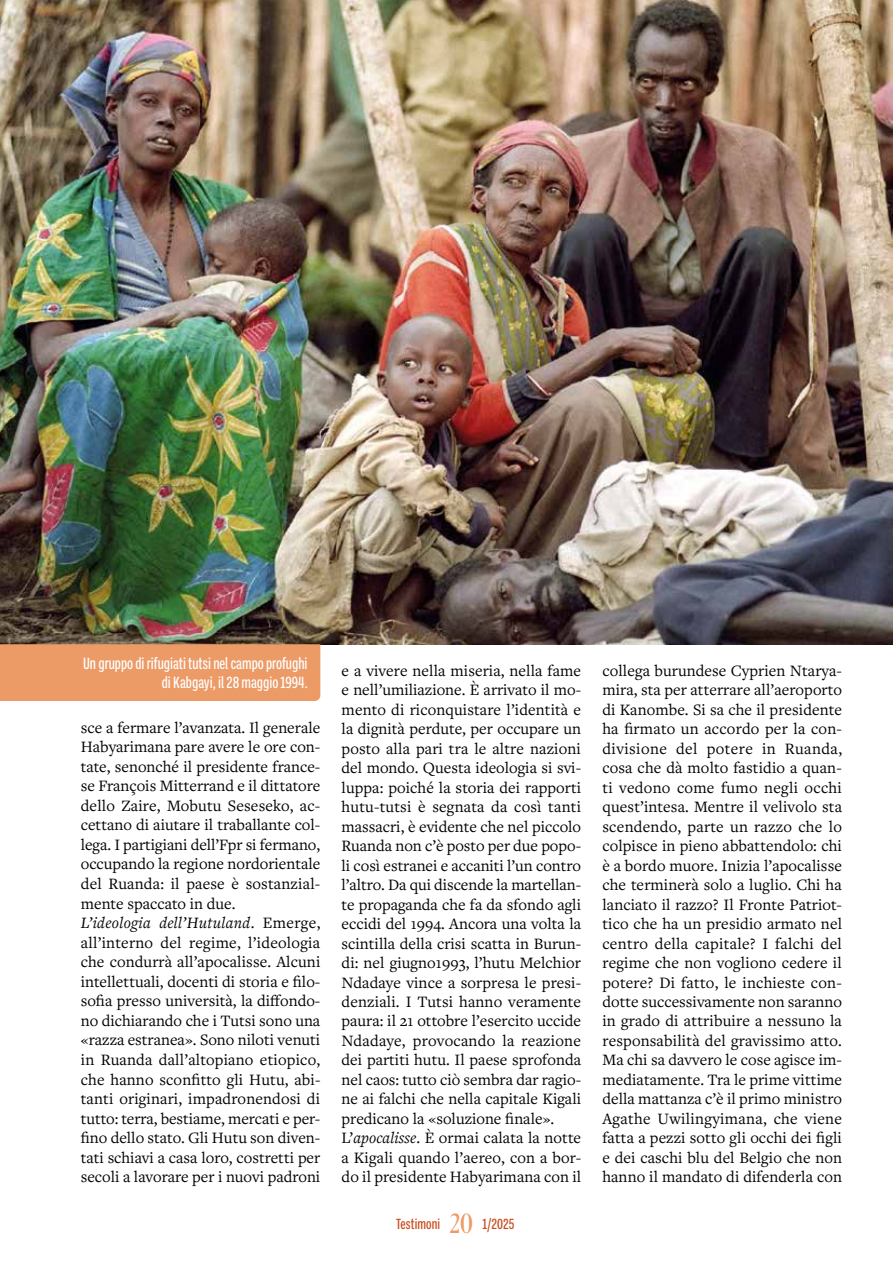
<style>
.page{position:relative;width:893px;height:1263px;background:#fff}
.page>*{position:absolute;margin:0;border:0;box-sizing:border-box;transform-origin:0 0}
.t1{font:16.5px/19.5px "Freight Text Pro";color:#000}
.t2{font:500 condensed 16.5px/19.5px "Ballinger X";color:#fff;text-align:right}
.t3{font:500 condensed 15px "Ballinger X";letter-spacing:.005em;color:#c9491b}
.s1{font-style:italic}
.s2{font-family:"Desire Pro";font-weight:400;font-stretch:normal;font-size:28.5px;color:#ec9a66}
</style>
<div class="page">
<img style="left:0;top:0;width:893px;height:644px">
<div style="left:0;top:644px;width:320px;height:57px;background:#ec9a66"></div>
<p class="t2" style="left:83px;top:653px;width:226px">Un gruppo di rifugiati tutsi nel campo profughi di Kabgayi, il 28 maggio 1994.</p>
<p class="t1" style="left:81px;top:717px;width:241px">sce a fermare l’avanzata. Il generale Habyarimana pare avere le ore con&shy;tate, senonché il presidente france&shy;se François Mitterrand e il dittatore dello Zaire, Mobutu Seseseko, ac&shy;cettano di aiutare il traballante col&shy;lega. I partigiani dell’Fpr si fermano, occupando la regione nordorientale del Ruanda: il paese è sostanzial&shy;mente spaccato in due.<br><span class="s1">L’ideologia dell’Hutuland</span>. Emerge, all’interno del regime, l’ideologia che condurrà all’apocalisse. Alcuni intellettuali, docenti di storia e filo&shy;sofia presso università, la diffondo&shy;no dichiarando che i Tutsi sono una «razza estranea». Sono niloti venuti in Ruanda dall’altopiano etiopico, che hanno sconfitto gli Hutu, abi&shy;tanti originari, impadronendosi di tutto: terra, bestiame, mercati e per&shy;fino dello stato. Gli Hutu son diven&shy;tati schiavi a casa loro, costretti per secoli a lavorare per i nuovi padroni</p>
<p class="t1" style="left:342px;top:660px;width:241px">e a vivere nella miseria, nella fame e nell’umiliazione. È arrivato il mo&shy;mento di riconquistare l’identità e la dignità perdute, per occupare un posto alla pari tra le altre nazioni del mondo. Questa ideologia si svi&shy;luppa: poiché la storia dei rapporti hutu-tutsi è segnata da così tanti massacri, è evidente che nel piccolo Ruanda non c’è posto per due popo&shy;li così estranei e accaniti l’un contro l’altro. Da qui discende la martellan&shy;te propaganda che fa da sfondo agli eccidi del 1994. Ancora una volta la scintilla della crisi scatta in Burun&shy;di: nel giugno1993, l’hutu Melchior Ndadaye vince a sorpresa le presi&shy;denziali. I Tutsi hanno veramente paura: il 21 ottobre l’esercito uccide Ndadaye, provocando la reazione dei partiti hutu. Il paese sprofonda nel caos: tutto ciò sembra dar ragio&shy;ne ai falchi che nella capitale Kigali predicano la «soluzione finale».<br>L’<span class="s1">apocalisse</span>. È ormai calata la notte a Kigali quando l’aereo, con a bor&shy;do il presidente Habyarimana con il</p>
<p class="t1" style="left:602px;top:660px;width:241px;text-align:justify">collega burundese Cyprien Ntarya&shy;mira, sta per atterrare all’aeroporto di Kanombe. Si sa che il presidente ha firmato un accordo per la con&shy;divisione del potere in Ruanda, cosa che dà molto fastidio a quan&shy;ti vedono come fumo negli occhi quest’intesa. Mentre il velivolo sta scendendo, parte un razzo che lo colpisce in pieno abbattendolo: chi è a bordo muore. Inizia l’apocalisse che terminerà solo a luglio. Chi ha lanciato il razzo? Il Fronte Patriot&shy;tico che ha un presidio armato nel centro della capitale? I falchi del regime che non vogliono cedere il potere? Di fatto, le inchieste con&shy;dotte successivamente non saranno in grado di attribuire a nessuno la responsabilità del gravissimo atto.<br>Ma chi sa davvero le cose agisce im&shy;mediatamente. Tra le prime vittime della mattanza c’è il primo ministro Agathe Uwilingyimana, che viene fatta a pezzi sotto gli occhi dei figli e dei caschi blu del Belgio che non hanno il mandato di difenderla con</p>
<p class="t3" style="left:396px;top:1216px;width:120px">Testimoni <span class="s2">20</span> 1/2025</p>
</div>
